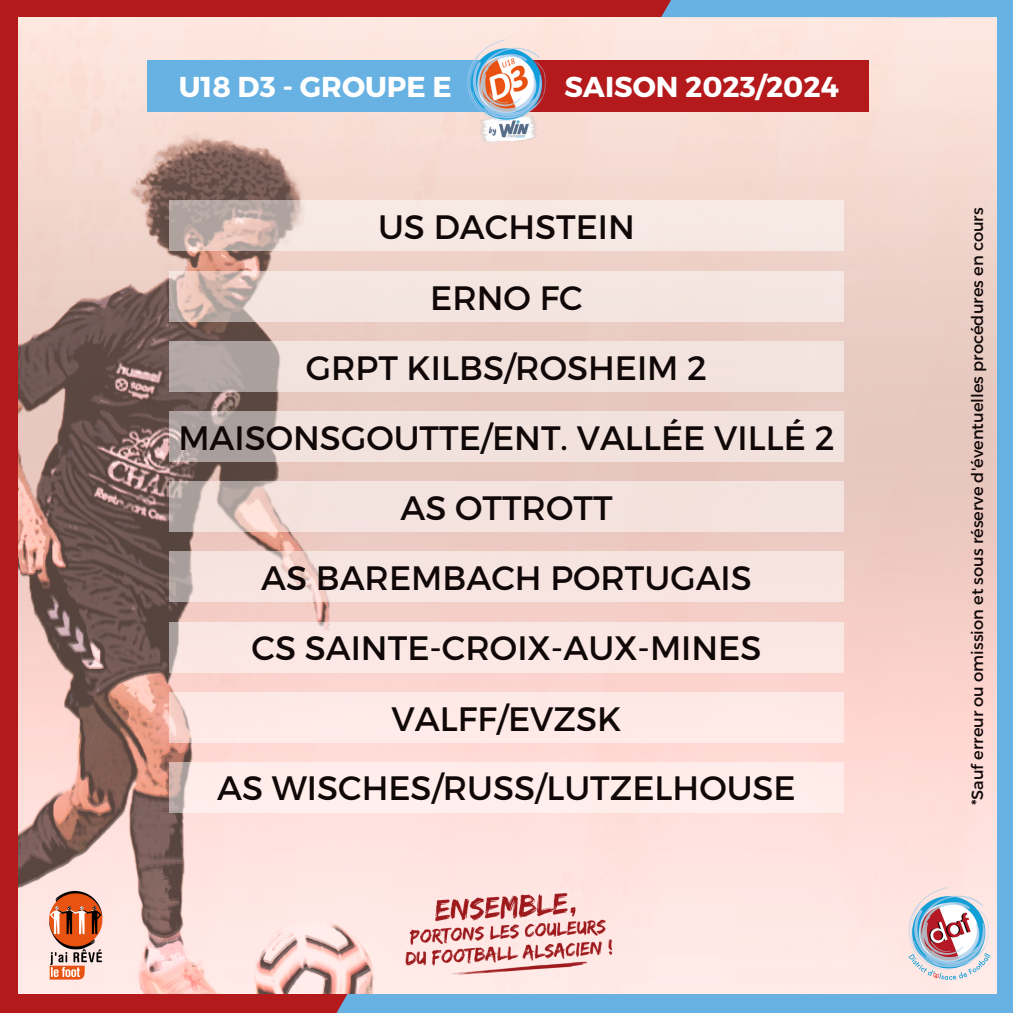
<style>
.page{position:relative;width:1013px;height:1013px;background:#fff}
.page>*{position:absolute;margin:0;border:0;box-sizing:border-box;transform-origin:0 0}
.t1{font:33.75px "Montserrat";color:#100808}
.t2{font:700 28.75px "Montserrat";color:#fff}
.t3{font:16.25px "Montserrat";color:#100808}
</style>
<div class="page">
<img style="left:19px;top:17px;width:978px;height:977px">
<div style="left:997px;top:0;width:15px;height:1012px;background:#67b2e3"></div>
<div style="left:171px;top:994px;width:841px;height:18px;background:#67b2e3"></div>
<div style="left:0;top:0;width:892px;height:17px;background:#b4191c"></div>
<div style="left:661px;top:0;width:287px;height:17px;background:#67b2e3"></div>
<div style="left:895px;top:0;width:117px;height:17px;background:#67b2e3"></div>
<div style="left:0;top:0;width:18px;height:1012px;background:#b4191c"></div>
<div style="left:181px;top:994px;width:166px;height:18px;background:#b4191c"></div>
<div style="left:0;top:994px;width:275px;height:18px;background:#b4191c"></div>
<img style="left:907px;top:886px;width:83px;height:96px">
<img style="left:392px;top:888px;width:221px;height:91px">
<img style="left:44px;top:887px;width:63px;height:95px">
<div style="left:147px;top:61px;width:356px;height:51px;background:#67b2e3"></div>
<div style="left:506px;top:61px;width:363px;height:51px;background:#b4191c"></div>
<img style="left:465px;top:39px;width:83px;height:105px">
<svg style="left:169px;top:200px;width:674px;height:51px;fill:#f7e8e4"></svg>
<svg style="left:169px;top:271px;width:674px;height:51px;fill:#f4e5e0"></svg>
<svg style="left:169px;top:341px;width:674px;height:51px;fill:#f3e3de"></svg>
<svg style="left:169px;top:411px;width:674px;height:51px;fill:#f2e2dd"></svg>
<svg style="left:169px;top:481px;width:674px;height:51px;fill:#f3e2de"></svg>
<div style="left:169px;top:551px;width:674px;height:51px;background:#f7e4e0"></div>
<div style="left:169px;top:621px;width:674px;height:51px;background:#fbe7e4"></div>
<div style="left:169px;top:691px;width:674px;height:51px;background:#ffeae7"></div>
<div style="left:169px;top:761px;width:674px;height:51px;background:#ffedeb"></div>
<p class="t2" style="left:179px;top:68px;width:274px">U18 D3 - GROUPE E</p>
<p class="t2" style="left:564px;top:68px;width:276px">SAISON 2023/2024</p>
<p class="t1" style="left:378px;top:205px;width:258px">US DACHSTEIN</p>
<p class="t1" style="left:430px;top:275px;width:154px">ERNO FC</p>
<p class="t1" style="left:306px;top:346px;width:403px">GRPT KILBS/ROSHEIM 2</p>
<p class="t1" style="left:178px;top:416px;width:657px">MAISONSGOUTTE/ENT. VALLÉE VILLÉ 2</p>
<p class="t1" style="left:400px;top:486px;width:214px">AS OTTROTT</p>
<p class="t1" style="left:261px;top:556px;width:492px">AS BAREMBACH PORTUGAIS</p>
<p class="t1" style="left:251px;top:626px;width:511px">CS SAINTE-CROIX-AUX-MINES</p>
<p class="t1" style="left:391px;top:697px;width:231px">VALFF/EVZSK</p>
<p class="t1" style="left:217px;top:766px;width:580px">AS WISCHES/RUSS/LUTZELHOUSE</p>
<p class="t3" style="left:966px;top:805px;width:599px;rotate:-90deg">*Sauf erreur ou omission et sous réserve d'éventuelles procédures en cours</p>
</div>
